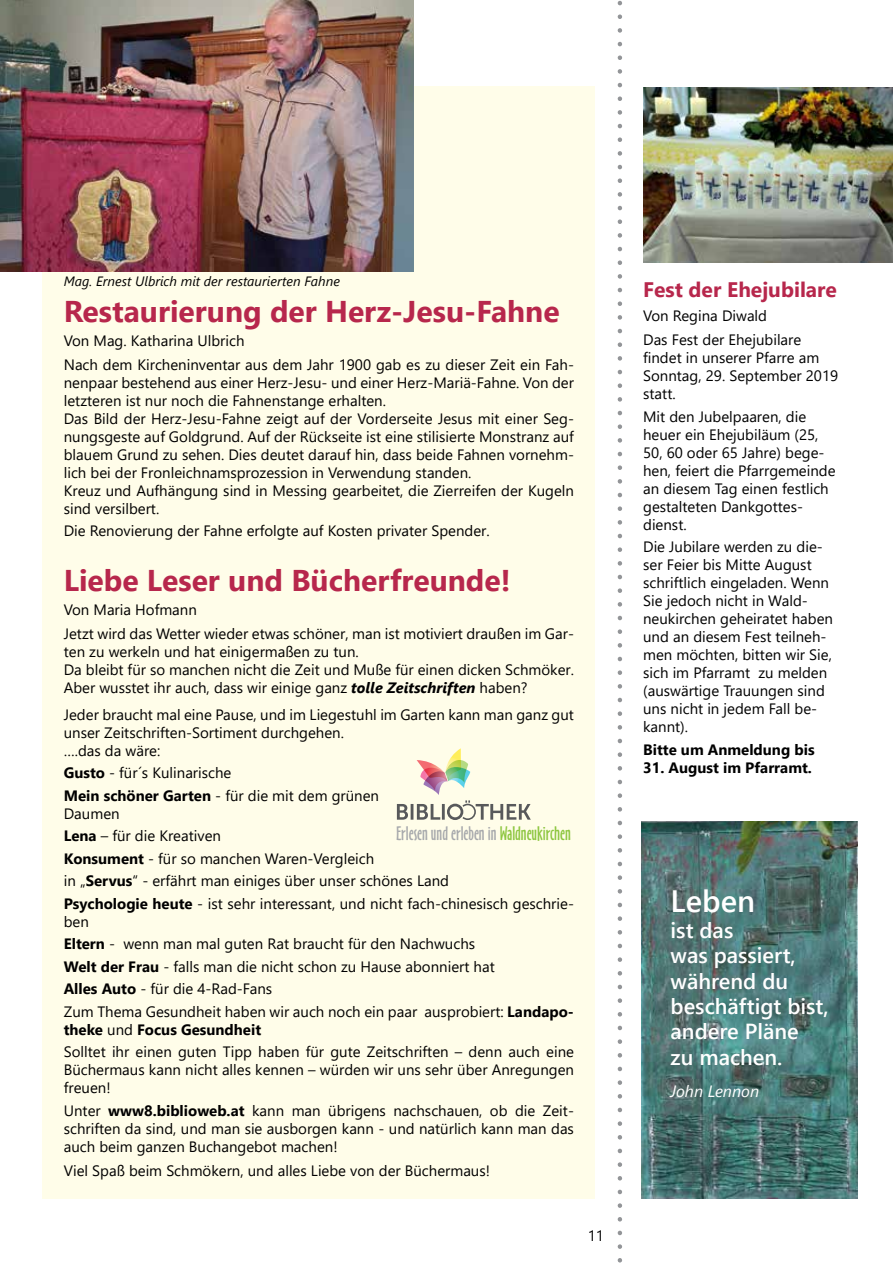
<style>
.page{position:relative;width:893px;height:1263px;background:#fff}
.page>*{position:absolute;margin:0;border:0;box-sizing:border-box;transform-origin:0 0}
.t1{font:600 30.9px "Segoe UI";color:#fff}
.t2{font:700 30px "Segoe UI";color:#b7274c}
.t3{font:600 21.75px/25.3px "Segoe UI";color:#fff}
.t4{font:700 21px "Segoe UI";color:#b7274c}
.t5{font:600 18.15px "Oz Handicraft";color:#a7a9ac}
.t6{font:italic 16.35px "Segoe UI";color:#fff}
.t7{font:15px/18px "Segoe UI";color:#000}
.t8{font:700 15px "Segoe UI";color:#000}
.t9{font:italic 13.5px "Segoe UI";color:#000}
.s1{font-weight:700;font-style:italic}
.s2{font-weight:700}
.s3{color:#8dc63f}
</style>
<div class="page">
<svg style="left:618px;top:0;width:4px;height:1263px"></svg>
<div style="left:43px;top:86px;width:552px;height:1112px;background:#fffde9"></div>
<img style="left:0;top:0;width:413px;height:271px">
<img style="left:642px;top:822px;width:215px;height:376px">
<img style="left:643px;top:87px;width:250px;height:175px">
<svg style="left:397px;top:748px;width:134px;height:72px"></svg>
<p class="t9" style="left:64px;top:269px;width:278px">Mag. Ernest Ulbrich mit der restaurierten Fahne</p>
<h2 class="t2" style="left:64px;top:283px;width:497px">Restaurierung der Herz-Jesu-Fahne</h2>
<p class="t7" style="left:64px;top:327px;width:512px;line-height:24px">Von Mag. Katharina Ulbrich<br>Nach dem Kircheninventar aus dem Jahr 1900 gab es zu dieser Zeit ein Fah-</p>
<p class="t7" style="left:64px;top:372px;width:512px">nenpaar bestehend aus einer Herz-Jesu- und einer Herz-Mariä-Fahne. Von der letzteren ist nur noch die Fahnenstange erhalten.<br>Das Bild der Herz-Jesu-Fahne zeigt auf der Vorderseite Jesus mit einer Seg&shy;nungsgeste auf Goldgrund. Auf der Rückseite ist eine stilisierte Monstranz auf blauem Grund zu sehen. Dies deutet darauf hin, dass beide Fahnen vornehm&shy;lich bei der Fronleichnamsprozession in Verwendung standen.<br>Kreuz und Aufhängung sind in Messing gearbeitet, die Zierreifen der Kugeln sind versilbert.</p>
<p class="t7" style="left:64px;top:520px;width:427px">Die Renovierung der Fahne erfolgte auf Kosten privater Spender.</p>
<h2 class="t2" style="left:64px;top:552px;width:448px">Liebe Leser und Bücherfreunde!</h2>
<p class="t7" style="left:64px;top:596px;width:512px;line-height:24px">Von Maria Hofmann<br>Jetzt wird das Wetter wieder etwas schöner, man ist motiviert draußen im Gar-</p>
<p class="t7" style="left:64px;top:641px;width:512px">ten zu werkeln und hat einigermaßen zu tun.<br>Da bleibt für so manchen nicht die Zeit und Muße für einen dicken Schmöker.<br>Aber wusstet ihr auch, dass wir einige ganz <span class="s1">tolle Zeitschriften</span> haben?</p>
<p class="t7" style="left:64px;top:704px;width:512px">Jeder braucht mal eine Pause, und im Liegestuhl im Garten kann man ganz gut unser Zeitschriften-Sortiment durchgehen.<br>….das da wäre:</p>
<p class="t7" style="left:64px;top:760px;width:317px;line-height:22.5px"><span class="s2">Gusto</span> - für´s Kulinarische<br><span class="s2">Mein schöner Garten</span> - für die mit dem grünen</p>
<p class="t7" style="left:64px;top:801px;width:512px;line-height:22.5px">Daumen<br><span class="s2">Lena</span> – für die Kreativen<br><span class="s2">Konsument</span> - für so manchen Waren-Vergleich<br>in „<span class="s2">Servus</span>“ - erfährt man einiges über unser schönes Land<br><span class="s2">Psychologie heute</span> - ist sehr interessant, und nicht fach-chinesisch geschrie-</p>
<p class="t7" style="left:64px;top:909px;width:512px;line-height:22.5px">ben<br><span class="s2">Eltern</span> - wenn man mal guten Rat braucht für den Nachwuchs<br><span class="s2">Welt der Frau</span> - falls man die nicht schon zu Hause abonniert hat<br><span class="s2">Alles Auto</span> - für die 4-Rad-Fans<br>Zum Thema Gesundheit haben wir auch noch ein paar ausprobiert: <span class="s2">Landapo-</span></p>
<p class="t7" style="left:64px;top:1017px;width:512px;line-height:22.5px"><span class="s2">theke</span> und <span class="s2">Focus Gesundheit<br></span>Solltet ihr einen guten Tipp haben für gute Zeitschriften – denn auch eine</p>
<p class="t7" style="left:64px;top:1059px;width:512px">Büchermaus kann nicht alles kennen – würden wir uns sehr über Anregungen freuen!</p>
<p class="t7" style="left:64px;top:1100px;width:512px;text-align:justify">Unter <span class="s2">www8.biblioweb.at</span> kann man übrigens nachschauen, ob die Zeit&shy;schriften da sind, und man sie ausborgen kann - und natürlich kann man das auch beim ganzen Buchangebot machen!</p>
<p class="t7" style="left:64px;top:1160px;width:428px">Viel Spaß beim Schmökern, und alles Liebe von der Büchermaus!</p>
<p class="t5" style="left:396px;top:821px;width:176px">Erlesen und erleben in <span class="s3">Waldneukirchen</span></p>
<p class="t7" style="left:588px;top:1225px;width:18px">11</p>
<h3 class="t4" style="left:643px;top:270px;width:195px">Fest der Ehejubilare</h3>
<p class="t7" style="left:643px;top:302px;width:160px;line-height:24px">Von Regina Diwald<br>Das Fest der Ehejubilare</p>
<p class="t7" style="left:643px;top:347px;width:196px">findet in unserer Pfarre am<br>Sonntag, 29. September 2019 statt.</p>
<p class="t7" style="left:643px;top:406px;width:194px">Mit den Jubelpaaren, die heuer ein Ehejubiläum (25,<br>50, 60 oder 65 Jahre) bege&shy;hen, feiert die Pfarrgemeinde an diesem Tag einen festlich gestalteten Dankgottes&shy;dienst.</p>
<p class="t7" style="left:643px;top:536px;width:191px">Die Jubilare werden zu die&shy;ser Feier bis Mitte August schriftlich eingeladen. Wenn<br>Sie jedoch nicht in Wald&shy;neukirchen geheiratet haben und an diesem Fest teilneh&shy;men möchten, bitten wir Sie, sich im Pfarramt zu melden (auswärtige Trauungen sind uns nicht in jedem Fall be&shy;kannt).</p>
<p class="t8" style="left:643px;top:735px;width:173px">Bitte um Anmeldung bis</p>
<p class="t8" style="left:643px;top:753px;width:170px">31. August im Pfarramt.</p>
<h1 class="t1" style="left:671px;top:872px;width:86px">Leben</h1>
<h3 class="t3" style="left:671px;top:915px;width:160px">ist das<br>was passiert, während du beschäftigt bist, andere Pläne<br>zu machen.</h3>
<p class="t6" style="left:671px;top:1076px;width:90px">John Lennon</p>
</div>
